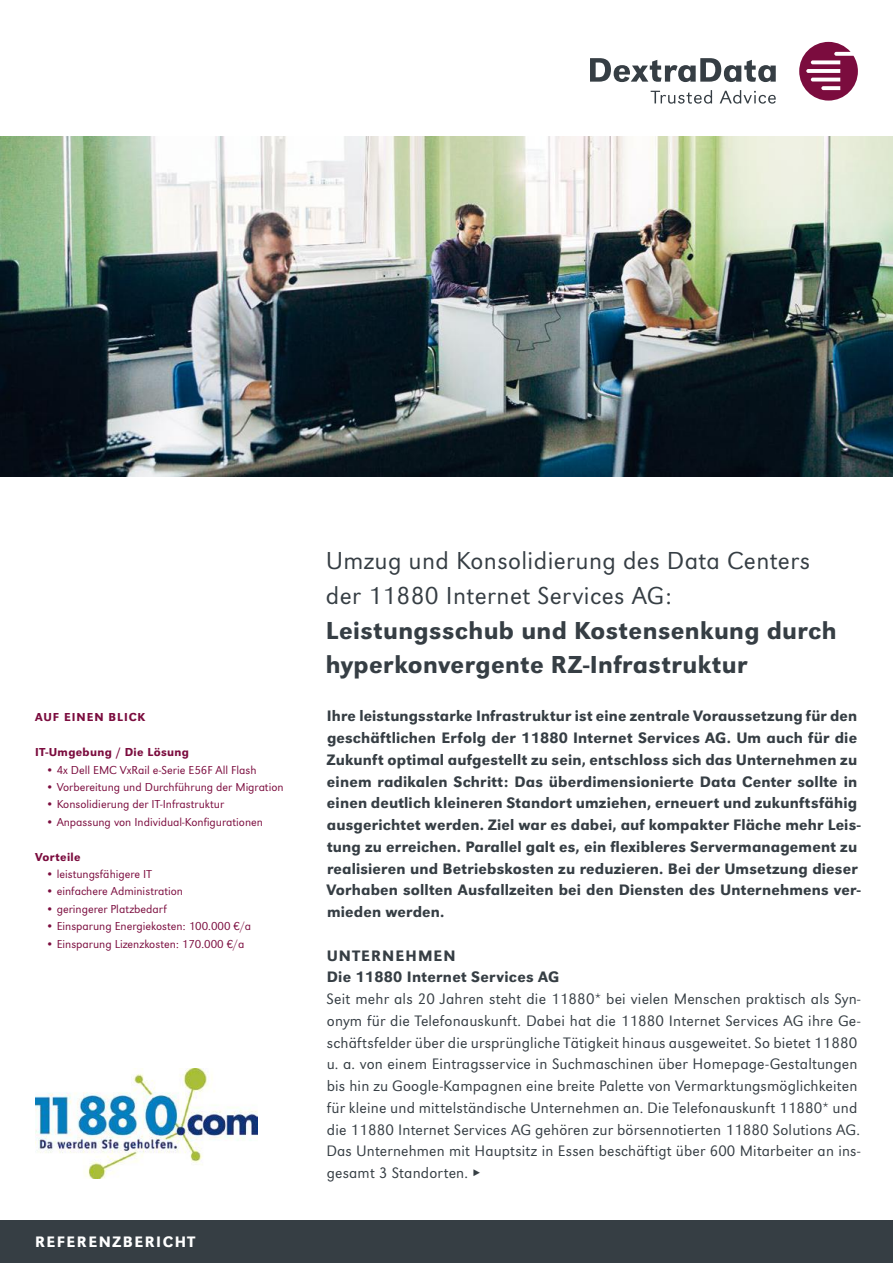
<style>
.page{position:relative;width:893px;height:1263px;background:#fff}
.page>*{position:absolute;margin:0;border:0;box-sizing:border-box;transform-origin:0 0}
.t1{font:500 25.5px/34.8px "URW Grotesk";letter-spacing:.015em;color:#363e44}
.t2{font:300 25.5px/34.8px "URW Grotesk";letter-spacing:.015em;color:#363e44}
.t3{font:500 15.75px/21.8px "URW Grotesk";letter-spacing:.01em;color:#363e44}
.t4{font:300 15.75px/21.8px "URW Grotesk";letter-spacing:.01em;color:#363e44}
.t5{font:500 15.75px "URW Grotesk";letter-spacing:.1em;color:#fff}
.t6{font:300 12px "URW Grotesk";color:#7b0c3e}
.t7{font:500 12px "URW Grotesk";letter-spacing:.03em;color:#7b0c3e}
.t8{font:500 12px "URW Grotesk";letter-spacing:.08em;color:#7b0c3e}
</style>
<div class="page">
<div style="left:0;top:1220px;width:893px;height:43px;background:#363e44"></div>
<img style="left:0;top:136px;width:893px;height:340px">
<svg style="left:590px;top:58px;width:186px;height:24px"></svg>
<svg style="left:651px;top:90px;width:125px;height:14px"></svg>
<svg style="left:799px;top:42px;width:59px;height:59px"></svg>
<img style="left:35px;top:1069px;width:222px;height:109px">
<p class="t8" style="left:35px;top:710px;width:112px">AUF EINEN BLICK</p>
<p class="t7" style="left:35px;top:745px;width:155px">IT-Umgebung / Die Lösung</p>
<p class="t6" style="left:46px;top:763px;width:212px">• 4x Dell EMC VxRail e-Serie E56F All Flash</p>
<p class="t6" style="left:46px;top:780px;width:239px">• Vorbereitung und Durchführung der Migration</p>
<p class="t6" style="left:46px;top:797px;width:180px">• Konsolidierung der IT-Infrastruktur</p>
<p class="t6" style="left:46px;top:815px;width:219px">• Anpassung von Individual-Konfigurationen</p>
<p class="t7" style="left:35px;top:849px;width:47px">Vorteile</p>
<p class="t6" style="left:46px;top:867px;width:108px">• leistungsfähigere IT</p>
<p class="t6" style="left:46px;top:884px;width:139px">• einfachere Administration</p>
<p class="t6" style="left:46px;top:902px;width:123px">• geringerer Platzbedarf</p>
<p class="t6" style="left:46px;top:919px;width:207px">• Einsparung Energiekosten: 100.000 €/a</p>
<p class="t6" style="left:46px;top:937px;width:200px">• Einsparung Lizenzkosten: 170.000 €/a</p>
<p class="t5" style="left:35px;top:1232px;width:162px">REFERENZBERICHT</p>
<h1 class="t2" style="left:326px;top:543px;width:486px">Umzug und Konsolidierung des Data Centers der 11880 Internet Services AG:</h1>
<h1 class="t1" style="left:326px;top:613px;width:512px">Leistungsschub und Kostensenkung durch hyperkonvergente RZ-Infrastruktur</h1>
<p class="t3" style="left:326px;top:705px;width:536px">Ihre leistungsstarke Infrastruktur ist eine zentrale Voraussetzung für den geschäftlichen Erfolg der 11880 Internet Services AG. Um auch für die Zukunft optimal aufgestellt zu sein, entschloss sich das Unternehmen zu einem radikalen Schritt: Das überdimensionierte Data Center sollte in einen deutlich kleineren Standort umziehen, erneuert und zukunftsfähig ausgerichtet werden. Ziel war es dabei, auf kompakter Fläche mehr Leis&shy;tung zu erreichen. Parallel galt es, ein flexibleres Servermanagement zu realisieren und Betriebskosten zu reduzieren. Bei der Umsetzung dieser Vorhaben sollten Ausfallzeiten bei den Diensten des Unternehmens ver&shy;mieden werden.</p>
<p class="t3" style="left:327px;top:944px;width:234px">UNTERNEHMEN<br>Die 11880 Internet Services AG</p>
<p class="t4" style="left:326px;top:988px;width:535px">Seit mehr als 20 Jahren steht die 11880* bei vielen Menschen praktisch als Syn&shy;onym für die Telefonauskunft. Dabei hat die 11880 Internet Services AG ihre Ge&shy;schäftsfelder über die ursprüngliche Tätigkeit hinaus ausgeweitet. So bietet 11880 u. a. von einem Eintragsservice in Suchmaschinen über Homepage-Gestaltungen bis hin zu Google-Kampagnen eine breite Palette von Vermarktungsmöglichkeiten für kleine und mittelständische Unternehmen an. Die Telefonauskunft 11880* und die 11880 Internet Services AG gehören zur börsennotierten 11880 Solutions AG.<br>Das Unternehmen mit Hauptsitz in Essen beschäftigt über 600 Mitarbeiter an ins&shy;gesamt 3 Standorten. ▸</p>
</div>
